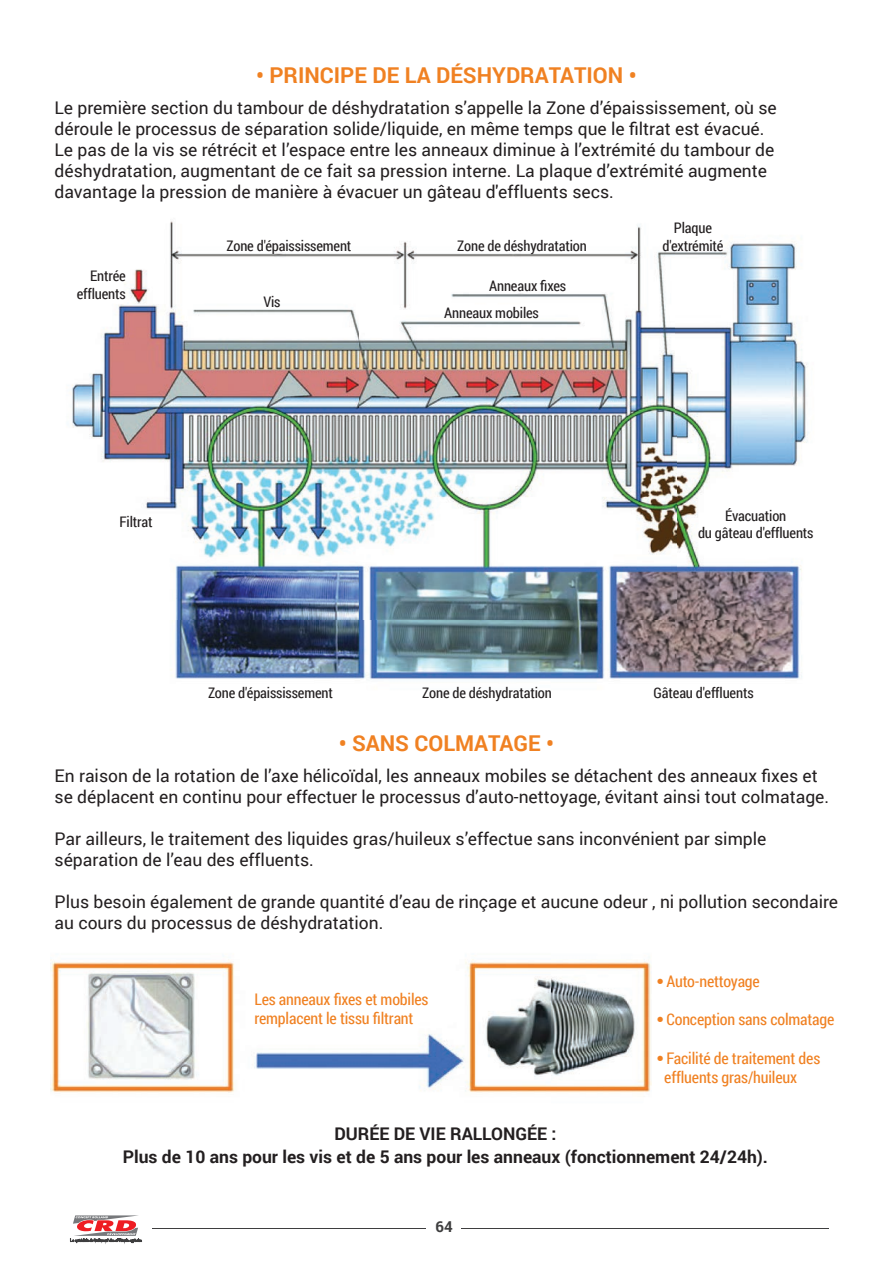
<style>
.page{position:relative;width:893px;height:1263px;background:#fff}
.page>*{position:absolute;margin:0;border:0;box-sizing:border-box;transform-origin:0 0}
.t1{font:700 21.9px "Roboto";color:#f08122}
.t2{font:17.4px/21px "Roboto";color:#231f20}
.t3{font:700 17.4px/23.2px "Roboto";color:#231f20;text-align:center}
.t4{font:16.05px/19.2px "Roboto Condensed";letter-spacing:-.01em;color:#f08122}
.t5{font:700 15px "Roboto";color:#3e3e3f}
.t6{font:14.55px/17.4px "Roboto Condensed";letter-spacing:-.01em;color:#231f20;text-align:center}
.s1{font-family:"Helvetica";font-weight:700}
</style>
<div class="page">
<hr style="left:152px;top:1228px;width:274px;height:1px;background:#3e3e3f">
<hr style="left:462px;top:1228px;width:367px;height:1px;background:#3e3e3f">
<svg style="left:70px;top:1215px;width:72px;height:28px"></svg>
<img style="left:72px;top:221px;width:737px;height:459px">
<img style="left:50px;top:959px;width:602px;height:134px">
<p class="t1" style="left:256px;top:59px;width:382px">• PRINCIPE DE LA DÉSHYDRATATION •</p>
<p class="t2" style="left:55px;top:96px;width:724px">Le première section du tambour de déshydratation s’appelle la Zone d’épaississement, où se déroule le processus de séparation solide/liquide, en même temps que le filtrat est évacué.<br>Le pas de la vis se rétrécit et l’espace entre les anneaux diminue à l’extrémité du tambour de déshydratation, augmentant de ce fait sa pression interne. La plaque d’extrémité augmente davantage la pression de manière à évacuer un gâteau d'effluents secs.</p>
<p class="t6" style="left:77px;top:267px;width:51px;text-align:right">Entrée effluents</p>
<p class="t6" style="left:227px;top:236px;width:126px">Zone d'épaississement</p>
<p class="t6" style="left:457px;top:236px;width:131px">Zone de déshydratation</p>
<p class="t6" style="left:263px;top:293px;width:19px">Vis</p>
<p class="t6" style="left:489px;top:276px;width:78px">Anneaux fixes</p>
<p class="t6" style="left:444px;top:304px;width:96px">Anneaux mobiles</p>
<p class="t6" style="left:662px;top:219px;width:63px">Plaque d'extrémité</p>
<p class="t6" style="left:119px;top:512px;width:35px">Filtrat</p>
<p class="t6" style="left:698px;top:506px;width:117px">Évacuation<br>du gâteau d'effluents</p>
<p class="t6" style="left:208px;top:684px;width:126px">Zone d'épaississement</p>
<p class="t6" style="left:422px;top:684px;width:131px">Zone de déshydratation</p>
<p class="t6" style="left:654px;top:684px;width:102px">Gâteau d'effluents</p>
<p class="t1" style="left:339px;top:728px;width:217px">• SANS COLMATAGE •</p>
<p class="t2" style="left:55px;top:765px;width:776px">En raison de la rotation de l’axe hélicoïdal, les anneaux mobiles se détachent des anneaux fixes et se déplacent en continu pour effectuer le processus d’auto-nettoyage, évitant ainsi tout colmatage.</p>
<p class="t2" style="left:55px;top:827px;width:713px">Par ailleurs, le traitement des liquides gras/huileux s’effectue sans inconvénient par simple séparation de l’eau des effluents.</p>
<p class="t2" style="left:55px;top:890px;width:785px">Plus besoin également de grande quantité d’eau de rinçage et aucune odeur , ni pollution secondaire au cours du processus de déshydratation.</p>
<p class="t4" style="left:658px;top:971px;width:104px"><span class="s1">•</span> Auto-nettoyage</p>
<p class="t4" style="left:658px;top:1009px;width:178px"><span class="s1">•</span> Conception sans colmatage</p>
<p class="t4" style="left:664px;top:1048px;width:158px;text-indent:-7px"><span class="s1">•</span> Facilité de traitement des effluents gras/huileux</p>
<p class="t3" style="left:123px;top:1121px;width:647px">DURÉE DE VIE RALLONGÉE :<br>Plus de 10 ans pour les vis et de 5 ans pour les anneaux (fonctionnement 24/24h).</p>
<p class="t4" style="left:254px;top:989px;width:176px">Les anneaux fixes et mobiles remplacent le tissu filtrant</p>
<p class="t5" style="left:436px;top:1216px;width:19px">64</p>
</div>
